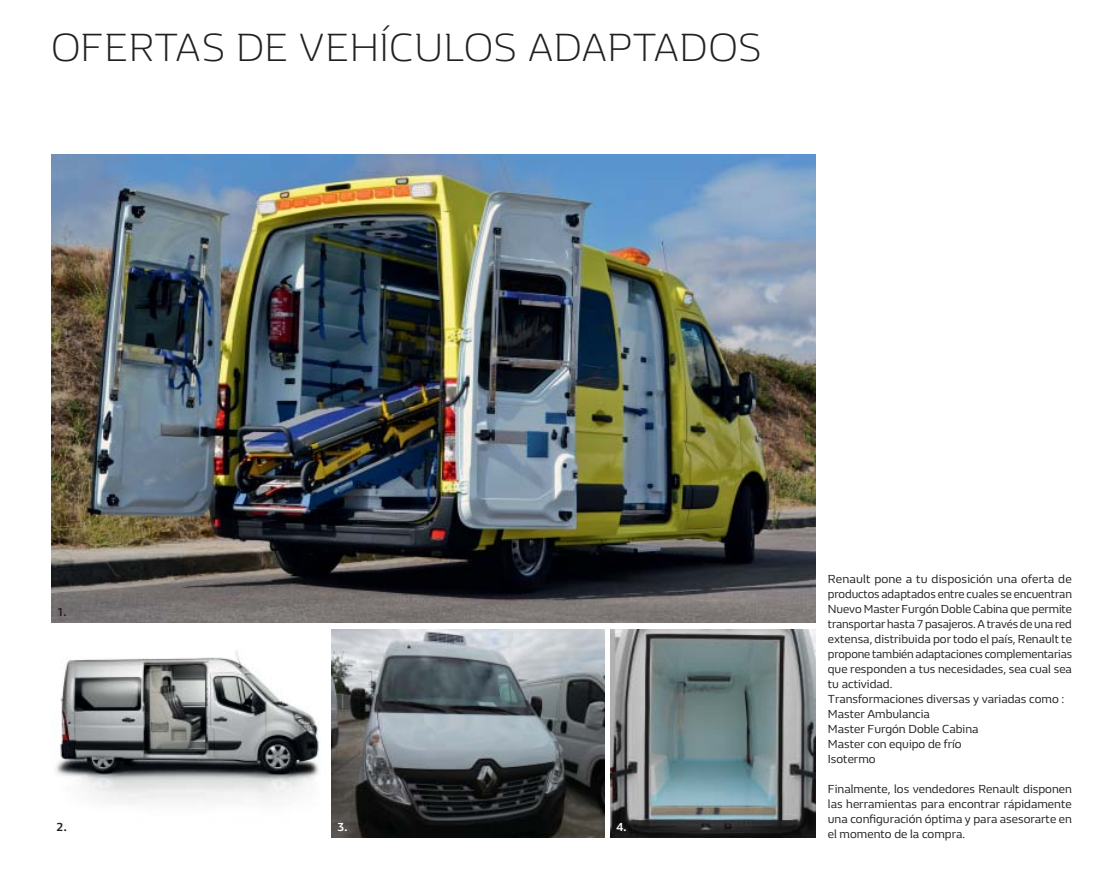
<style>
.page{position:relative;width:1106px;height:872px;background:#fff}
.page>*{position:absolute;margin:0;border:0;box-sizing:border-box;transform-origin:0 0}
.t1{font:300 40.5px "Renault Life";letter-spacing:.005em;color:#231f20}
.t2{font:12px/15px "Renault Life";color:#231f20}
.t3{font:700 12px "Renault Life";color:#231f20}
.t4{font:700 12px "Renault Life";color:#fff}
</style>
<div class="page">
<img style="left:51px;top:154px;width:764px;height:469px">
<img style="left:55px;top:651px;width:266px;height:153px">
<img style="left:332px;top:629px;width:272px;height:209px">
<img style="left:611px;top:629px;width:204px;height:209px">
<h1 class="t1" style="left:51px;top:32px;width:712px">OFERTAS DE VEHÍCULOS ADAPTADOS</h1>
<p class="t3" style="left:57px;top:607px;width:11px">1.</p>
<p class="t3" style="left:57px;top:822px;width:12px">2.</p>
<p class="t4" style="left:337px;top:822px;width:11px">3.</p>
<p class="t4" style="left:616px;top:822px;width:12px">4.</p>
<p class="t2" style="left:828px;top:572px;width:246px">Renault pone a tu disposición una oferta de productos adaptados entre cuales se encuentran Nuevo Master Furgón Doble Cabina que permite transportar hasta 7 pasajeros. A través de una red extensa, distribuida por todo el país, Renault te propone también adaptaciones complementarias que responden a tus necesidades, sea cual sea tu actividad.<br>Transformaciones diversas y variadas como :<br>Master Ambulancia<br>Master Furgón Doble Cabina<br>Master con equipo de frío<br>Isotermo</p>
<p class="t2" style="left:828px;top:782px;width:245px;text-align:justify">Finalmente, los vendedores Renault disponen las herramientas para encontrar rápidamente una configuración óptima y para asesorarte en el momento de la compra.</p>
</div>
